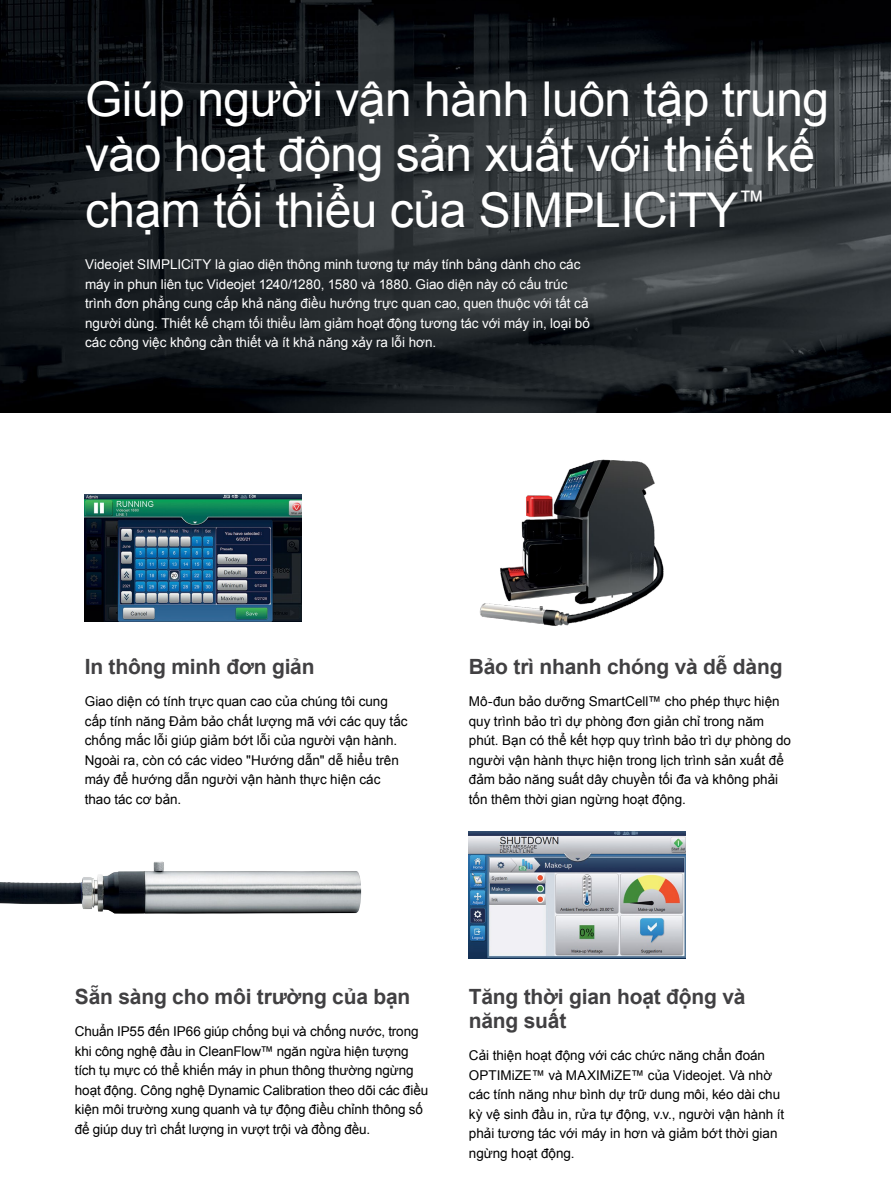
<style>
.page{position:relative;width:891px;height:1188px;background:#fff}
.page>*{position:absolute;margin:0;border:0;box-sizing:border-box;transform-origin:0 0}
.t1{font:48px/55.5px "Arial";letter-spacing:-.01em;color:#fff}
.t2{font:700 21px/24px "Arial";letter-spacing:-.01em;color:#414042}
.t3{font:13.5px/19.5px "Arial";letter-spacing:-.005em;color:#000}
.t4{font:13.5px/19.5px "Arial";color:#fff}
</style>
<div class="page">
<img style="left:0;top:0;width:891px;height:412px">
<img style="left:85px;top:494px;width:217px;height:128px">
<img style="left:479px;top:459px;width:185px;height:167px">
<img style="left:469px;top:831px;width:217px;height:128px">
<img style="left:0;top:862px;width:361px;height:52px">
<h1 class="t1" style="left:85px;top:72px;width:746px">Giúp người vận hành luôn tập trung vào hoạt động sản xuất với thiết kế chạm tối thiểu của SIMPLICiTY<sup>™</sup></h1>
<p class="t4" style="left:85px;top:255px;width:506px">Videojet SIMPLICiTY là giao diện thông minh tương tự máy tính bảng dành cho các máy in phun liên tục Videojet 1240/1280, 1580 và 1880. Giao diện này có cấu trúc trình đơn phẳng cung cấp khả năng điều hướng trực quan cao, quen thuộc với tất cả người dùng. Thiết kế chạm tối thiểu làm giảm hoạt động tương tác với máy in, loại bỏ các công việc không cần thiết và ít khả năng xảy ra lỗi hơn.</p>
<h2 class="t2" style="left:85px;top:656px;width:231px">In thông minh đơn giản</h2>
<p class="t3" style="left:85px;top:692px;width:324px">Giao diện có tính trực quan cao của chúng tôi cung cấp tính năng Đảm bảo chất lượng mã với các quy tắc chống mắc lỗi giúp giảm bớt lỗi của người vận hành.<br>Ngoài ra, còn có các video "Hướng dẫn" dễ hiểu trên máy để hướng dẫn người vận hành thực hiện các thao tác cơ bản.</p>
<h2 class="t2" style="left:469px;top:656px;width:315px">Bảo trì nhanh chóng và dễ dàng</h2>
<p class="t3" style="left:469px;top:692px;width:324px">Mô-đun bảo dưỡng SmartCell™ cho phép thực hiện quy trình bảo trì dự phòng đơn giản chỉ trong năm phút. Bạn có thể kết hợp quy trình bảo trì dự phòng do người vận hành thực hiện trong lịch trình sản xuất để đảm bảo năng suất dây chuyền tối đa và không phải tốn thêm thời gian ngừng hoạt động.</p>
<h2 class="t2" style="left:75px;top:985px;width:337px">Sẵn sàng cho môi trường của bạn</h2>
<p class="t3" style="left:75px;top:1022px;width:355px">Chuẩn IP55 đến IP66 giúp chống bụi và chống nước, trong khi công nghệ đầu in CleanFlow™ ngăn ngừa hiện tượng tích tụ mực có thể khiến máy in phun thông thường ngừng hoạt động. Công nghệ Dynamic Calibration theo dõi các điều kiện môi trường xung quanh và tự động điều chỉnh thông số để giúp duy trì chất lượng in vượt trội và đồng đều.</p>
<h2 class="t2" style="left:469px;top:985px;width:278px">Tăng thời gian hoạt động và năng suất</h2>
<p class="t3" style="left:469px;top:1046px;width:317px">Cải thiện hoạt động với các chức năng chẩn đoán OPTIMiZE™ và MAXIMiZE™ của Videojet. Và nhờ các tính năng như bình dự trữ dung môi, kéo dài chu kỳ vệ sinh đầu in, rửa tự động, v.v., người vận hành ít phải tương tác với máy in hơn và giảm bớt thời gian ngừng hoạt động.</p>
</div>
